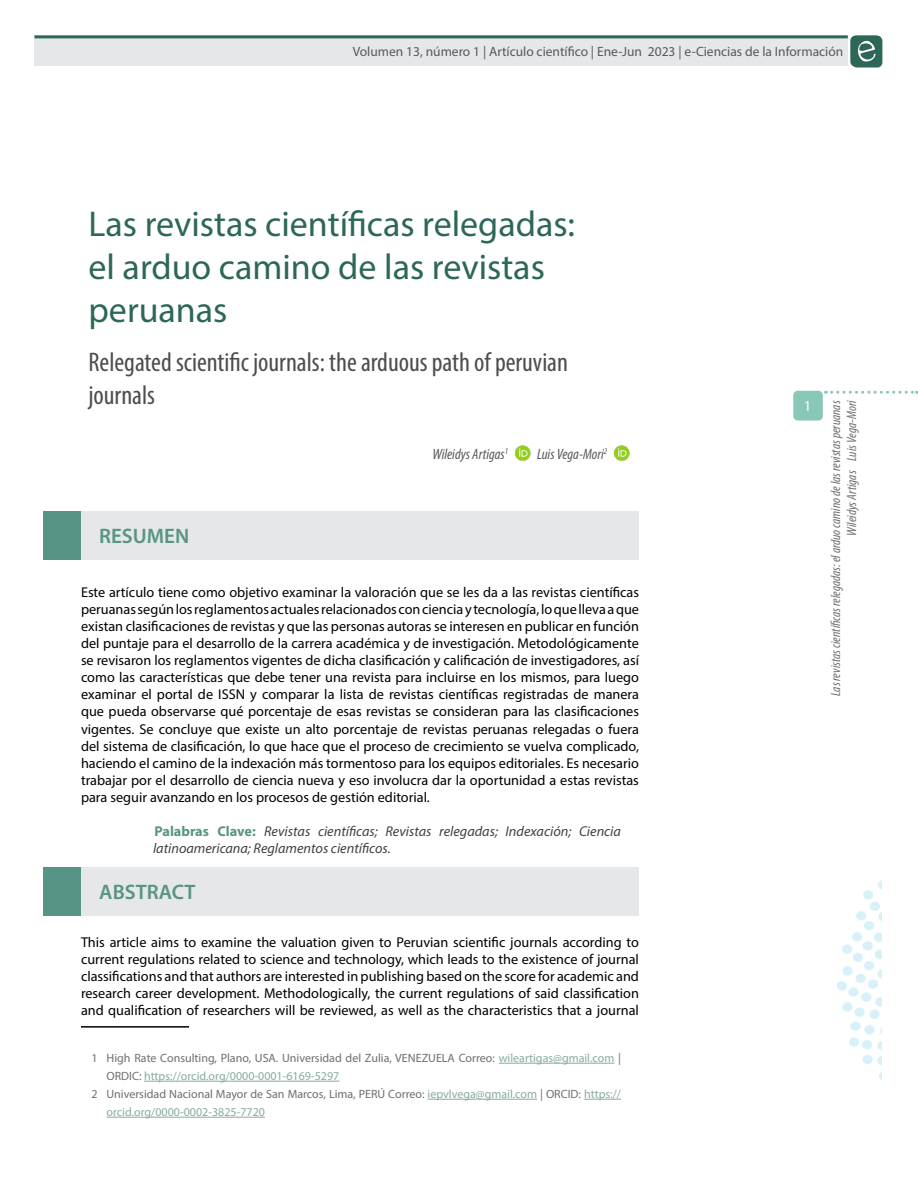
<style>
.page{position:relative;width:918px;height:1188px;background:#fff}
.page>*{position:absolute;margin:0;border:0;box-sizing:border-box;transform-origin:0 0}
.t1{font:36px/43.2px "Myriad Pro";color:#2c6759}
.t2{font:condensed 27px/32.4px "Myriad Pro";color:#4d4d4f}
.t3{font:600 21px "Myriad Pro";color:#589486}
.t4{font:italic condensed 15px "Myriad Pro";color:#58595b}
.t5{font:15px "Myriad Pro";color:#fff}
.t6{font:14.25px/17.1px "Myriad Pro";color:#000;text-align:justify}
.t7{font:italic 14.25px/17.1px "Myriad Pro";color:#414042}
.t8{font:italic condensed 13.5px/16.2px "Myriad Pro";color:#6d6e71;text-align:right}
.t9{font:13.5px "Myriad Pro";color:#58595b}
.t10{font:12px "Myriad Pro";color:#6d6e71}
.t11{font:12px "Myriad Pro";color:#87aba2}
.s1{font-weight:700;font-style:normal;color:#589486}
.s2{color:#87aba2}
.s3{color:#6d6e71}
</style>
<div class="page">
<div style="left:34px;top:35px;width:814px;height:31px;background:#e6e7e8"></div>
<hr style="left:34px;top:35px;width:814px;height:3px;background:#2a685b">
<svg style="left:832px;top:391px;width:85px;height:3px"></svg>
<div style="left:793px;top:391px;width:30px;height:30px;background:#89c7b8;border-radius:4px"></div>
<img style="left:837px;top:880px;width:45px;height:200px">
<img style="left:850px;top:35px;width:33px;height:33px">
<img style="left:515px;top:445px;width:16px;height:16px">
<img style="left:614px;top:445px;width:16px;height:16px">
<hr style="left:81px;top:1026px;width:108px;height:2px;background:#000">
<hr style="left:499px;top:1063px;width:115px;height:1px;background:#87aba2">
<hr style="left:144px;top:1081px;width:195px;height:1px;background:#87aba2">
<hr style="left:428px;top:1099px;width:109px;height:1px;background:#87aba2">
<hr style="left:584px;top:1099px;width:37px;height:1px;background:#87aba2">
<hr style="left:106px;top:1117px;width:159px;height:1px;background:#87aba2">
<div style="left:44px;top:511px;width:37px;height:49px;background:#589486"></div>
<div style="left:81px;top:511px;width:558px;height:49px;background:#e6e7e8"></div>
<div style="left:44px;top:867px;width:37px;height:49px;background:#589486"></div>
<div style="left:81px;top:867px;width:558px;height:49px;background:#e6e7e8"></div>
<p class="t9" style="left:353px;top:43px;width:492px">Volumen 13, número 1 | Artículo científico | Ene-Jun 2023 | e-Ciencias de la Información</p>
<h1 class="t1" style="left:88px;top:202px;width:488px">Las revistas científicas relegadas: el arduo camino de las revistas peruanas</h1>
<h2 class="t2" style="left:88px;top:346px;width:481px">Relegated scientific journals: the arduous path of peruvian journals</h2>
<p class="t4" style="left:433px;top:445px;width:77px">Wileidys Artigas<sup>1</sup></p>
<p class="t4" style="left:537px;top:445px;width:72px">Luis Vega-Mori<sup>2</sup></p>
<h3 class="t3" style="left:99px;top:522px;width:92px">RESUMEN</h3>
<p class="t6" style="left:81px;top:583px;width:560px">Este artículo tiene como objetivo examinar la valoración que se les da a las revistas científicas peruanas según los reglamentos actuales relacionados con ciencia y tecnología, lo que lleva a que existan clasificaciones de revistas y que las personas autoras se interesen en publicar en función del puntaje para el desarrollo de la carrera académica y de investigación. Metodológicamente se revisaron los reglamentos vigentes de dicha clasificación y calificación de investigadores, así como las características que debe tener una revista para incluirse en los mismos, para luego examinar el portal de ISSN y comparar la lista de revistas científicas registradas de manera que pueda observarse qué porcentaje de esas revistas se consideran para las clasificaciones vigentes. Se concluye que existe un alto porcentaje de revistas peruanas relegadas o fuera del sistema de clasificación, lo que hace que el proceso de crecimiento se vuelva complicado, haciendo el camino de la indexación más tormentoso para los equipos editoriales. Es necesario trabajar por el desarrollo de ciencia nueva y eso involucra dar la oportunidad a estas revistas para seguir avanzando en los procesos de gestión editorial.</p>
<p class="t7" style="left:153px;top:823px;width:470px"><span class="s1">Palabras Clave:</span> Revistas científicas; Revistas relegadas; Indexación; Ciencia latinoamericana; Reglamentos científicos.</p>
<h3 class="t3" style="left:99px;top:878px;width:98px">ABSTRACT</h3>
<p class="t6" style="left:81px;top:933px;width:560px">This article aims to examine the valuation given to Peruvian scientific journals according to current regulations related to science and technology, which leads to the existence of journal classifications and that authors are interested in publishing based on the score for academic and research career development. Methodologically, the current regulations of said classification and qualification of researchers will be reviewed, as well as the characteristics that a journal</p>
<p class="t10" style="left:92px;top:1051px;width:531px">1 High Rate Consulting, Plano, USA. Universidad del Zulia, VENEZUELA Correo: <span class="s2">wileartigas@gmail.com</span> |</p>
<p class="t11" style="left:106px;top:1069px;width:234px"><span class="s3">ORDIC:</span> https://orcid.org/0000-0001-6169-5297</p>
<p class="t10" style="left:92px;top:1087px;width:531px">2 Universidad Nacional Mayor de San Marcos, Lima, PERÚ Correo: <span class="s2">iepvlvega@gmail.com</span> | ORCID: <span class="s2">https://</span></p>
<p class="t11" style="left:106px;top:1105px;width:160px">orcid.org/0000-0002-3825-7720</p>
<p class="t5" style="left:804px;top:397px;width:9px">1</p>
<p class="t8" style="left:827px;top:696px;width:297px;rotate:-90deg">Las revistas científicas relegadas: el arduo camino de las revistas peruanas<br>Wileidys Artigas Luis Vega-Mori</p>
</div>
